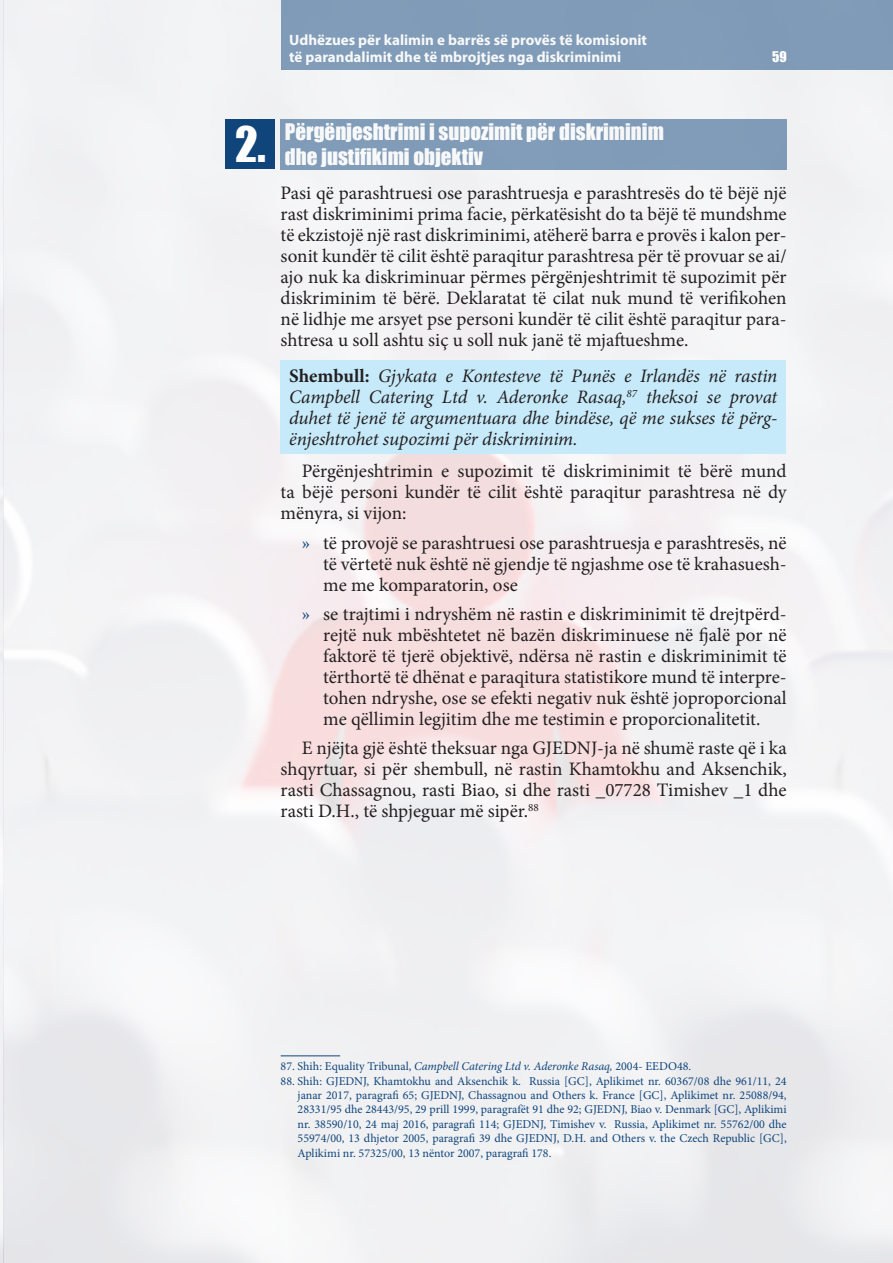
<style>
.page{position:relative;width:893px;height:1263px;background:#fff}
.page>*{position:absolute;margin:0;border:0;box-sizing:border-box;transform-origin:0 0}
.t1{font:45px "Impact";color:#fff}
.t2{font:21px/25.2px "Impact";color:#fff}
.t3{font:19.05px/21px "Minion Pro";color:#231f20;text-align:justify}
.t4{font:italic 19.05px/21px "Minion Pro";letter-spacing:-.01em;color:#231f20;text-align:justify}
.t5{font:700 15px/16.5px "Myriad Pro";color:#fff}
.t6{font:13.5px "Impact";color:#fff}
.t7{font:12px/14.4px "Minion Pro";color:#0f457b;text-align:justify}
.s1{font-weight:700;font-style:normal}
.s2{color:#0f457b}
.s3{font-style:italic}
</style>
<div class="page">
<img style="left:0;top:0;width:893px;height:1263px">
<div style="left:281px;top:0;width:612px;height:70px;background:#809bb7"></div>
<div style="left:281px;top:119px;width:506px;height:50px;background:#819cb8"></div>
<div style="left:281px;top:360px;width:505px;height:94px;background:#c6eafa"></div>
<hr style="left:281px;top:1055px;width:59px;height:1px;background:#0f457b">
<div style="left:226px;top:119px;width:49px;height:50px;background:#0f457b"></div>
<p class="t5" style="left:289px;top:31px;width:359px">Udhëzues për kalimin e barrës së provës të komisionit të parandalimit dhe të mbrojtjes nga diskriminimi</p>
<p class="t6" style="left:772px;top:46px;width:16px">59</p>
<h1 class="t1" style="left:235px;top:109px;width:32px">2.</h1>
<p class="t2" style="left:285px;top:119px;width:380px">Përgënjeshtrimi i supozimit për diskriminim dhe justifikimi objektiv</p>
<p class="t3" style="left:281px;top:182px;width:508px">Pasi që parashtruesi ose parashtruesja e parashtresës do të bëjë një rast diskriminimi prima facie, përkatësisht do ta bëjë të mundshme të ekzistojë një rast diskriminimi, atëherë barra e provës i kalon per&shy;sonit kundër të cilit është paraqitur parashtresa për të provuar se ai/ ajo nuk ka diskriminuar përmes përgënjeshtrimit të supozimit për diskriminim të bërë. Deklaratat të cilat nuk mund të verifikohen në lidhje me arsyet pse personi kundër të cilit është paraqitur para&shy;shtresa u soll ashtu siç u soll nuk janë të mjaftueshme.</p>
<p class="t4" style="left:289px;top:366px;width:490px"><span class="s1">Shembull:</span> Gjykata e Kontesteve të Punës e Irlandës në rastin Campbell Catering Ltd v. Aderonke Rasaq,<sup>87</sup> theksoi se provat duhet të jenë të argumentuara dhe bindëse, që me sukses të përg&shy;ënjeshtrohet supozimi për diskriminim.</p>
<p class="t3" style="left:281px;top:461px;width:507px;text-indent:21px">Përgënjeshtrimin e supozimit të diskriminimit të bërë mund ta bëjë personi kundër të cilit është paraqitur parashtresa në dy mënyra, si vijon:</p>
<p class="t3" style="left:323px;top:532px;width:465px;text-indent:-21px"><span class="s2">»</span> të provojë se parashtruesi ose parashtruesja e parashtresës, në të vërtetë nuk është në gjendje të ngjashme ose të krahasuesh&shy;me me komparatorin, ose</p>
<p class="t3" style="left:323px;top:603px;width:465px;text-indent:-21px"><span class="s2">»</span> se trajtimi i ndryshëm në rastin e diskriminimit të drejtpërd&shy;rejtë nuk mbështetet në bazën diskriminuese në fjalë por në faktorë të tjerë objektivë, ndërsa në rastin e diskriminimit të tërthortë të dhënat e paraqitura statistikore mund të interpre&shy;tohen ndryshe, ose se efekti negativ nuk është joproporcional me qëllimin legjitim dhe me testimin e proporcionalitetit.</p>
<p class="t3" style="left:281px;top:738px;width:508px;text-indent:21px">E njëjta gjë është theksuar nga GJEDNJ-ja në shumë raste që i ka shqyrtuar, si për shembull, në rastin Khamtokhu and Aksenchik, rasti Chassagnou, rasti Biao, si dhe rasti _07728 Timishev _1 dhe rasti D.H., të shpjeguar më sipër.<sup>88</sup></p>
<p class="t7" style="left:281px;top:1059px;width:412px">87. Shih: Equality Tribunal, <span class="s3">Campbell Catering Ltd v. Aderonke Rasaq,</span> 2004- EEDO48.</p>
<p class="t7" style="left:298px;top:1074px;width:491px;text-indent:-17px">88. Shih: GJEDNJ, Khamtokhu and Aksenchik k. Russia [GC], Aplikimet nr. 60367/08 dhe 961/11, 24 janar 2017, paragrafi 65; GJEDNJ, Chassagnou and Others k. France [GC], Aplikimet nr. 25088/94, 28331/95 dhe 28443/95, 29 prill 1999, paragrafët 91 dhe 92; GJEDNJ, Biao v. Denmark [GC], Aplikimi nr. 38590/10, 24 maj 2016, paragrafi 114; GJEDNJ, Timishev v. Russia, Aplikimet nr. 55762/00 dhe 55974/00, 13 dhjetor 2005, paragrafi 39 dhe GJEDNJ, D.H. and Others v. the Czech Republic [GC], Aplikimi nr. 57325/00, 13 nëntor 2007, paragrafi 178.</p>
</div>
